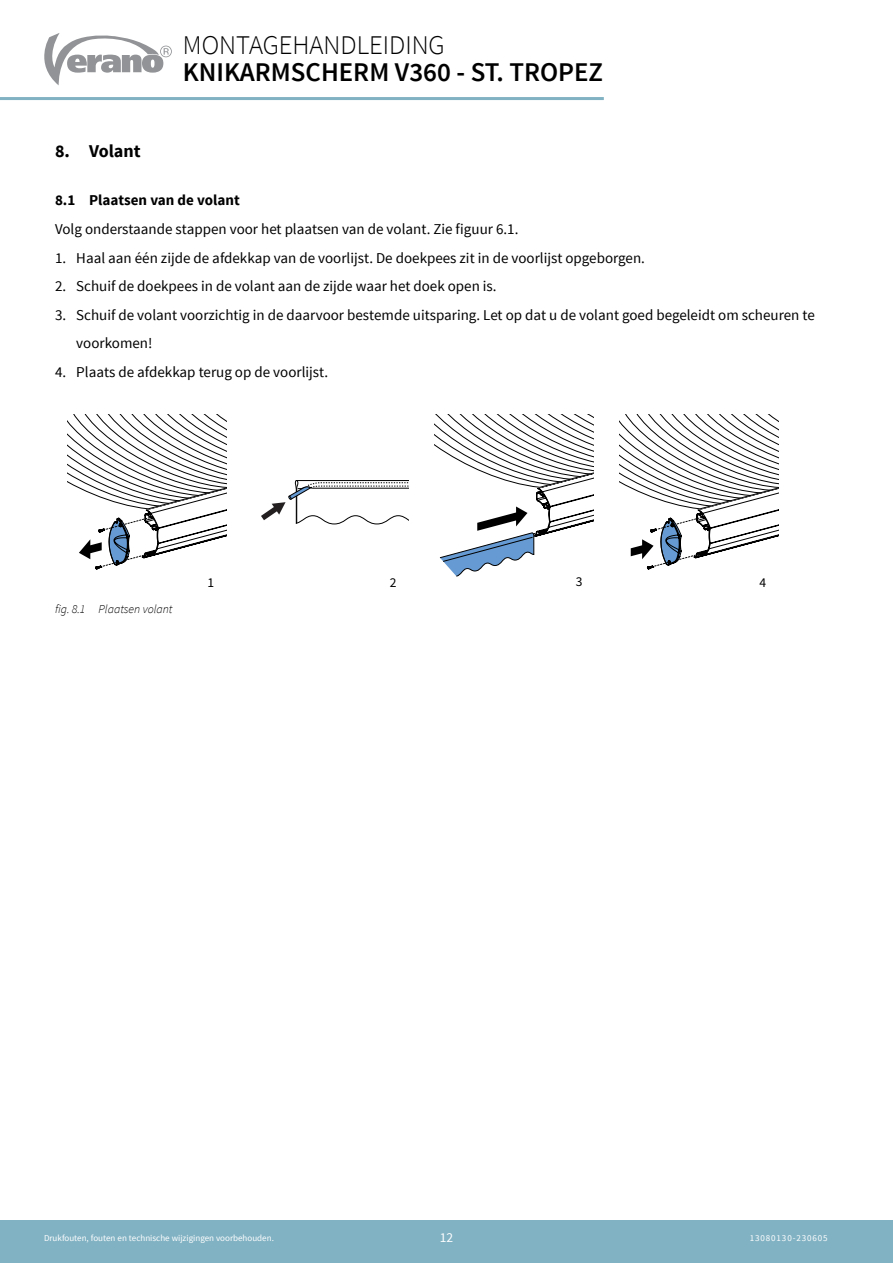
<style>
.page{position:relative;width:893px;height:1263px;background:#fff}
.page>*{position:absolute;margin:0;border:0;box-sizing:border-box;transform-origin:0 0}
.t1{font:600 27px "Source Sans Pro";color:#000}
.t2{font:300 27px "Source Sans Pro";color:#000}
.t3{font:700 18px "Source Sans Pro";color:#000}
.t4{font:15px/28.5px "Source Sans Pro";color:#000}
.t5{font:700 15px "Source Sans Pro";color:#000}
.t6{font:13.5px "Source Sans Pro";color:#000}
.t7{font:13.5px "Source Sans Pro";color:#fff}
.t8{font:italic 300 12px "Source Sans Pro";color:#000}
.t9{font:9px "Source Sans Pro";color:#fff}
.t10{font:9px "Source Sans Pro";letter-spacing:.1em;color:#fff}
</style>
<div class="page">
<svg style="left:44px;top:33px;width:128px;height:52px"></svg>
<hr style="left:0;top:97px;width:604px;height:3px;background:#81b2c3">
<div style="left:0;top:1220px;width:893px;height:43px;background:#81b2c3"></div>
<svg style="left:261px;top:480px;width:147px;height:45px"></svg>
<svg style="left:67px;top:414px;width:160px;height:156px"></svg>
<svg style="left:434px;top:414px;width:160px;height:163px"></svg>
<svg style="left:619px;top:414px;width:159px;height:156px"></svg>
<p class="t3" style="left:55px;top:139px;width:87px">8. Volant</p>
<h1 class="t2" style="left:183px;top:29px;width:263px">MONTAGEHANDLEIDING</h1>
<h1 class="t1" style="left:183px;top:55px;width:422px">KNIKARMSCHERM V360 - ST. TROPEZ</h1>
<p class="t5" style="left:55px;top:190px;width:186px">8.1 Plaatsen van de volant</p>
<p class="t4" style="left:55px;top:215px;width:465px">Volg onderstaande stappen voor het plaatsen van de volant. Zie figuur 6.1.</p>
<p class="t4" style="left:55px;top:244px;width:591px">1. Haal aan één zijde de afdekkap van de voorlijst. De doekpees zit in de voorlijst opgeborgen.</p>
<p class="t4" style="left:55px;top:272px;width:443px">2. Schuif de doekpees in de volant aan de zijde waar het doek open is.</p>
<p class="t4" style="left:76px;top:301px;width:740px;text-indent:-21px">3. Schuif de volant voorzichtig in de daarvoor bestemde uitsparing. Let op dat u de volant goed begeleidt om scheuren te voorkomen!</p>
<p class="t4" style="left:55px;top:358px;width:275px">4. Plaats de afdekkap terug op de voorlijst.</p>
<p class="t8" style="left:55px;top:602px;width:119px">fig. 8.1 Plaatsen volant</p>
<p class="t6" style="left:207px;top:574px;width:8px">1</p>
<p class="t6" style="left:390px;top:574px;width:8px">2</p>
<p class="t6" style="left:576px;top:573px;width:8px">3</p>
<p class="t6" style="left:759px;top:574px;width:8px">4</p>
<p class="t9" style="left:44px;top:1233px;width:231px">Drukfouten, fouten en technische wijzigingen voorbehouden.</p>
<p class="t7" style="left:440px;top:1229px;width:15px">12</p>
<p class="t10" style="left:750px;top:1233px;width:80px">13080130-230605</p>
</div>
